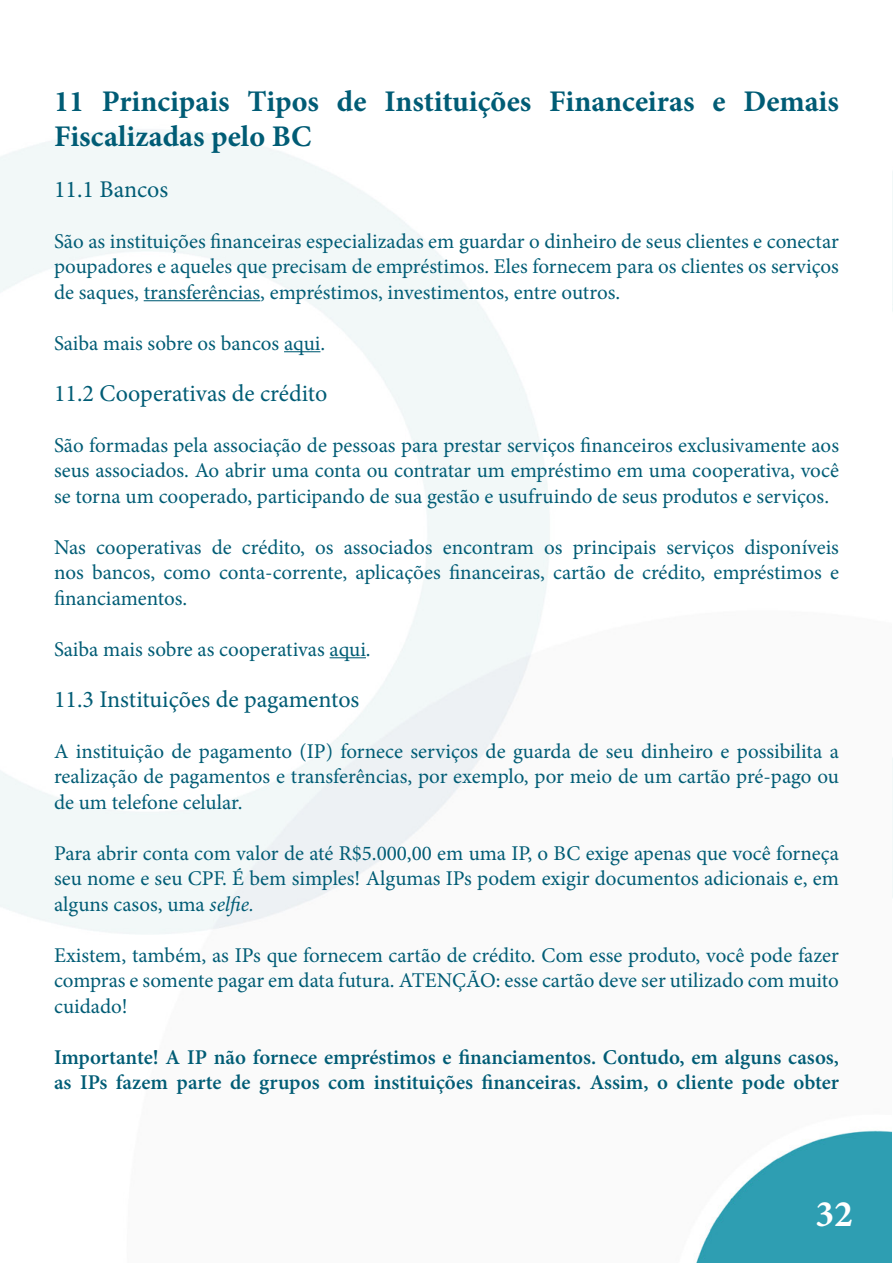
<style>
.page{position:relative;width:893px;height:1263px;background:#fff}
.page>*{position:absolute;margin:0;border:0;box-sizing:border-box;transform-origin:0 0}
.t1{font:700 37.5px "Minion Pro";color:#fff}
.t2{font:700 30px/34.5px "Minion Pro";color:#005c75}
.t3{font:24px "Minion Pro";color:#005c75}
.t4{font:21px/25.5px "Minion Pro";color:#005c75;text-align:justify}
.t5{font:600 21px/25.5px "Minion Pro";color:#005c75}
.s1{font-style:italic}
</style>
<div class="page">
<img style="left:0;top:130px;width:893px;height:1133px">
<hr style="left:144px;top:300px;width:116px;height:1px;background:#005c75">
<hr style="left:284px;top:351px;width:36px;height:1px;background:#005c75">
<hr style="left:330px;top:657px;width:36px;height:1px;background:#005c75">
<h2 class="t2" style="left:54px;top:84px;width:786px">11 Principais Tipos de Instituições Financeiras e Demais<br>Fiscalizadas pelo BC</h2>
<p class="t3" style="left:54px;top:173px;width:116px">11.1 Bancos</p>
<p class="t4" style="left:54px;top:228px;width:786px">São as instituições financeiras especializadas em guardar o dinheiro de seus clientes e conectar poupadores e aqueles que precisam de empréstimos. Eles fornecem para os clientes os serviços de saques, transferências, empréstimos, investimentos, entre outros.</p>
<p class="t4" style="left:54px;top:330px;width:273px">Saiba mais sobre os bancos aqui.</p>
<p class="t3" style="left:54px;top:377px;width:275px">11.2 Cooperativas de crédito</p>
<p class="t4" style="left:54px;top:432px;width:786px">São formadas pela associação de pessoas para prestar serviços financeiros exclusivamente aos seus associados. Ao abrir uma conta ou contratar um empréstimo em uma cooperativa, você se torna um cooperado, participando de sua gestão e usufruindo de seus produtos e serviços.</p>
<p class="t4" style="left:54px;top:534px;width:786px">Nas cooperativas de crédito, os associados encontram os principais serviços disponíveis nos bancos, como conta-corrente, aplicações financeiras, cartão de crédito, empréstimos e financiamentos.</p>
<p class="t4" style="left:54px;top:636px;width:318px">Saiba mais sobre as cooperativas aqui.</p>
<p class="t3" style="left:54px;top:683px;width:307px">11.3 Instituições de pagamentos</p>
<p class="t4" style="left:54px;top:738px;width:786px">A instituição de pagamento (IP) fornece serviços de guarda de seu dinheiro e possibilita a realização de pagamentos e transferências, por exemplo, por meio de um cartão pré-pago ou de um telefone celular.</p>
<p class="t4" style="left:54px;top:840px;width:786px">Para abrir conta com valor de até R$5.000,00 em uma IP, o BC exige apenas que você forneça seu nome e seu CPF. É bem simples! Algumas IPs podem exigir documentos adicionais e, em alguns casos, uma <span class="s1">selfie.</span></p>
<p class="t4" style="left:54px;top:942px;width:786px">Existem, também, as IPs que fornecem cartão de crédito. Com esse produto, você pode fazer compras e somente pagar em data futura. ATENÇÃO: esse cartão deve ser utilizado com muito cuidado!</p>
<p class="t5" style="left:54px;top:1044px;width:786px">Importante! A IP não fornece empréstimos e financiamentos. Contudo, em alguns casos, as IPs fazem parte de grupos com instituições financeiras. Assim, o cliente pode obter</p>
<h1 class="t1" style="left:815px;top:1188px;width:39px">32</h1>
</div>
